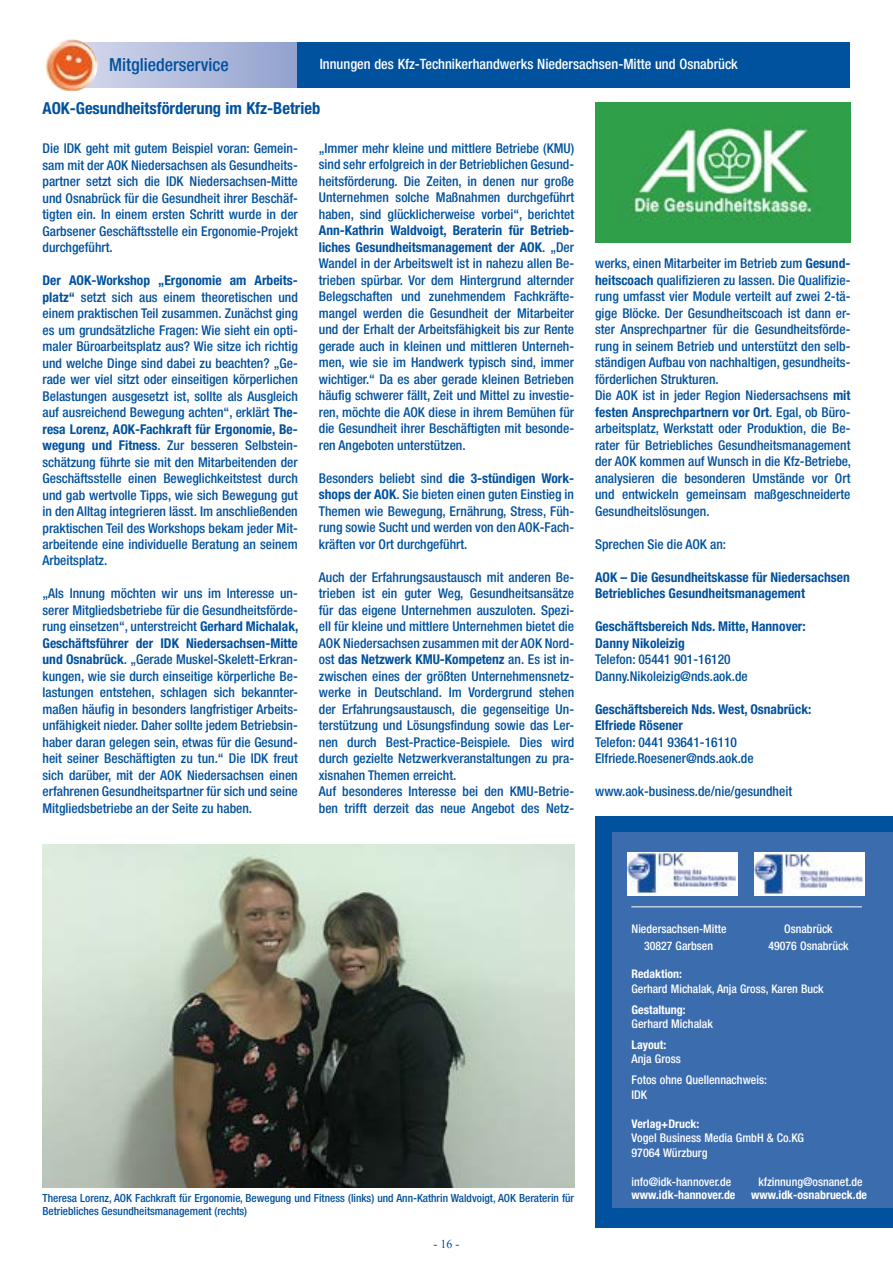
<style>
.page{position:relative;width:893px;height:1263px;background:#fff}
.page>*{position:absolute;margin:0;border:0;box-sizing:border-box;transform-origin:0 0}
.t1{font:500 condensed 18px "Helvetica Neue LT Std";color:#00519e}
.t2{font:700 condensed 16.5px "Helvetica Neue LT Std";color:#00519e}
.t3{font:500 condensed 14.25px "Helvetica Neue LT Std";color:#fff}
.t4{font:500 condensed 13.5px/16.5px "Helvetica Neue LT Std";color:#00519e;text-align:justify}
.t5{font:700 condensed 13.5px/16.5px "Helvetica Neue LT Std";color:#00519e}
.t6{font:500 condensed 12px/20.5px "Helvetica Neue LT Std";color:#fff}
.t7{font:700 condensed 12px "Helvetica Neue LT Std";color:#fff}
.t8{font:12px "Times New Roman";color:#00519e}
.t9{font:500 condensed 11.85px "Helvetica Neue LT Std";color:#fff}
.t10{font:700 condensed 11.85px "Helvetica Neue LT Std";color:#fff}
.t11{font:500 condensed 11.25px/13.5px "Helvetica Neue LT Std";color:#00519e}
.s1{font-weight:700}
</style>
<div class="page">
<svg style="left:97px;top:43px;width:200px;height:45px;background:#b0badb"></svg>
<div style="left:297px;top:43px;width:553px;height:45px;background:#00519e"></div>
<img style="left:46px;top:40px;width:51px;height:51px">
<div style="left:595px;top:816px;width:298px;height:412px;background:#00519e"></div>
<div style="left:612px;top:832px;width:281px;height:376px;background:#3b6cae"></div>
<div style="left:627px;top:851px;width:111px;height:44px;background:#fff"></div>
<img style="left:627px;top:853px;width:108px;height:41px">
<div style="left:754px;top:851px;width:111px;height:44px;background:#fff"></div>
<img style="left:754px;top:854px;width:108px;height:40px">
<hr style="left:631px;top:906px;width:231px;height:1px;background:#fff">
<img style="left:43px;top:845px;width:531px;height:342px">
<img style="left:595px;top:102px;width:255px;height:140px">
<h1 class="t1" style="left:109px;top:54px;width:121px">Mitgliederservice</h1>
<p class="t3" style="left:320px;top:56px;width:420px">Innungen des Kfz-Technikerhandwerks Niedersachsen-Mitte und Osnabrück</p>
<p class="t2" style="left:43px;top:98px;width:279px">AOK-Gesundheitsförderung im Kfz-Betrieb</p>
<p class="t4" style="left:43px;top:140px;width:257px">Die IDK geht mit gutem Beispiel voran: Gemein&shy;sam mit der AOK Niedersachsen als Gesundheits&shy;partner setzt sich die IDK Niedersachsen-Mitte und Osnabrück für die Gesundheit ihrer Beschäf&shy;tigten ein. In einem ersten Schritt wurde in der Garbsener Geschäftsstelle ein Ergonomie-Projekt durchgeführt.</p>
<p class="t4" style="left:43px;top:272px;width:257px"><span class="s1">Der AOK-Workshop „Ergonomie am Arbeits&shy;platz“</span> setzt sich aus einem theoretischen und einem praktischen Teil zusammen. Zunächst ging es um grundsätzliche Fragen: Wie sieht ein opti&shy;maler Büroarbeitsplatz aus? Wie sitze ich richtig und welche Dinge sind dabei zu beachten? „Ge&shy;rade wer viel sitzt oder einseitigen körperlichen Belastungen ausgesetzt ist, sollte als Ausgleich auf ausreichend Bewegung achten“, erklärt <span class="s1">The&shy;resa Lorenz, AOK-Fachkraft für Ergonomie, Be&shy;wegung und Fitness</span>. Zur besseren Selbstein&shy;schätzung führte sie mit den Mitarbeitenden der Geschäftsstelle einen Beweglichkeitstest durch und gab wertvolle Tipps, wie sich Bewegung gut in den Alltag integrieren lässt. Im anschließenden praktischen Teil des Workshops bekam jeder Mit&shy;arbeitende eine individuelle Beratung an seinem Arbeitsplatz.</p>
<p class="t4" style="left:43px;top:585px;width:257px">„Als Innung möchten wir uns im Interesse un&shy;serer Mitgliedsbetriebe für die Gesundheitsförde&shy;rung einsetzen“, unterstreicht <span class="s1">Gerhard Michalak, Geschäftsführer der IDK Niedersachsen-Mitte und Osnabrück</span>. „Gerade Muskel-Skelett-Erkran&shy;kungen, wie sie durch einseitige körperliche Be&shy;lastungen entstehen, schlagen sich bekannter&shy;maßen häufig in besonders langfristiger Arbeits&shy;unfähigkeit nieder. Daher sollte jedem Betriebsin&shy;haber daran gelegen sein, etwas für die Gesund&shy;heit seiner Beschäftigten zu tun.“ Die IDK freut sich darüber, mit der AOK Niedersachsen einen erfahrenen Gesundheitspartner für sich und seine Mitgliedsbetriebe an der Seite zu haben.</p>
<p class="t4" style="left:319px;top:140px;width:257px">„Immer mehr kleine und mittlere Betriebe (KMU) sind sehr erfolgreich in der Betrieblichen Gesund&shy;heitsförderung. Die Zeiten, in denen nur große Unternehmen solche Maßnahmen durchgeführt haben, sind glücklicherweise vorbei“, berichtet</p>
<p class="t4" style="left:319px;top:222px;width:257px"><span class="s1">Ann-Kathrin Waldvoigt, Beraterin für Betrieb&shy;liches Gesundheitsmanagement der AOK</span>. „Der Wandel in der Arbeitswelt ist in nahezu allen Be&shy;trieben spürbar. Vor dem Hintergrund alternder Belegschaften und zunehmendem Fachkräfte&shy;mangel werden die Gesundheit der Mitarbeiter und der Erhalt der Arbeitsfähigkeit bis zur Rente gerade auch in kleinen und mittleren Unterneh&shy;men, wie sie im Handwerk typisch sind, immer wichtiger.“ Da es aber gerade kleinen Betrieben häufig schwerer fällt, Zeit und Mittel zu investie&shy;ren, möchte die AOK diese in ihrem Bemühen für die Gesundheit ihrer Beschäftigten mit besonde&shy;ren Angeboten unterstützen.</p>
<p class="t4" style="left:319px;top:470px;width:257px">Besonders beliebt sind <span class="s1">die 3-stündigen Work&shy;shops der AOK</span>. Sie bieten einen guten Einstieg in Themen wie Bewegung, Ernährung, Stress, Füh&shy;rung sowie Sucht und werden von den AOK-Fach&shy;kräften vor Ort durchgeführt.</p>
<p class="t4" style="left:319px;top:569px;width:257px;text-align:left">Auch der Erfahrungsaustausch mit anderen Be&shy;trieben ist ein guter Weg, Gesundheitsansätze für das eigene Unternehmen auszuloten. Spezi&shy;ell für kleine und mittlere Unternehmen bietet die AOK Niedersachsen zusammen mit der AOK Nord&shy;ost <span class="s1">das Netzwerk KMU-Kompetenz</span> an. Es ist in&shy;zwischen eines der größten Unternehmensnetz&shy;werke in Deutschland. Im Vordergrund stehen der Erfahrungsaustausch, die gegenseitige Un&shy;terstützung und Lösungsfindung sowie das Ler&shy;nen durch Best-Practice-Beispiele. Dies wird durch gezielte Netzwerkveranstaltungen zu pra&shy;xisnahen Themen erreicht.<br>Auf besonderes Interesse bei den KMU-Betrie&shy;ben trifft derzeit das neue Angebot des Netz-</p>
<p class="t4" style="left:595px;top:255px;width:257px;text-align:left">werks, einen Mitarbeiter im Betrieb zum <span class="s1">Gesund&shy;heitscoach</span> qualifizieren zu lassen. Die Qualifizie&shy;rung umfasst vier Module verteilt auf zwei 2-tä&shy;gige Blöcke. Der Gesundheitscoach ist dann er&shy;ster Ansprechpartner für die Gesundheitsförde&shy;rung in seinem Betrieb und unterstützt den selb&shy;ständigen Aufbau von nachhaltigen, gesundheits&shy;förderlichen Strukturen.<br>Die AOK ist in jeder Region Niedersachsens <span class="s1">mit festen Ansprechpartnern vor Ort</span>. Egal, ob Büro&shy;arbeitsplatz, Werkstatt oder Produktion, die Be&shy;rater für Betriebliches Gesundheitsmanagement der AOK kommen auf Wunsch in die Kfz-Betriebe, analysieren die besonderen Umstände vor Ort und entwickeln gemeinsam maßgeschneiderte Gesundheitslösungen.</p>
<p class="t4" style="left:595px;top:536px;width:133px">Sprechen Sie die AOK an:</p>
<p class="t5" style="left:595px;top:568px;width:256px">AOK – Die Gesundheitskasse für Niedersachsen<br>Betriebliches Gesundheitsmanagement</p>
<p class="t5" style="left:595px;top:618px;width:212px">Geschäftsbereich Nds. Mitte, Hannover:<br>Danny Nikoleizig</p>
<p class="t4" style="left:595px;top:651px;width:154px">Telefon: 05441 901-16120<br>Danny.Nikoleizig@nds.aok.de</p>
<p class="t5" style="left:595px;top:700px;width:218px">Geschäftsbereich Nds. West, Osnabrück:<br>Elfriede Rösener</p>
<p class="t4" style="left:595px;top:733px;width:160px">Telefon: 0441 93641-16110<br>Elfriede.Roesener@nds.aok.de</p>
<p class="t4" style="left:595px;top:783px;width:198px">www.aok-business.de/nie/gesundheit</p>
<p class="t11" style="left:43px;top:1190px;width:533px">Theresa Lorenz, AOK Fachkraft für Ergonomie, Bewegung und Fitness (links) und Ann-Kathrin Waldvoigt, AOK Beraterin für<br>Betriebliches Gesundheitsmanagement (rechts)</p>
<p class="t8" style="left:433px;top:1236px;width:27px">- 16 -</p>
<p class="t9" style="left:632px;top:922px;width:96px">Niedersachsen-Mitte</p>
<p class="t9" style="left:784px;top:922px;width:50px">Osnabrück</p>
<p class="t9" style="left:644px;top:938px;width:71px">30827 Garbsen</p>
<p class="t9" style="left:768px;top:938px;width:82px">49076 Osnabrück</p>
<p class="t10" style="left:632px;top:967px;width:52px">Redaktion:</p>
<p class="t9" style="left:632px;top:982px;width:194px">Gerhard Michalak, Anja Gross, Karen Buck</p>
<p class="t7" style="left:632px;top:1002px;width:56px">Gestaltung:</p>
<p class="t6" style="left:632px;top:1014px;width:83px">Gerhard Michalak</p>
<p class="t7" style="left:632px;top:1037px;width:36px">Layout:</p>
<p class="t6" style="left:632px;top:1049px;width:137px">Anja Gross<br>Fotos ohne Quellennachweis:</p>
<p class="t6" style="left:632px;top:1084px;width:17px">IDK</p>
<p class="t10" style="left:632px;top:1116px;width:69px">Verlag+Druck:</p>
<p class="t6" style="left:632px;top:1131px;width:174px;line-height:14.5px">Vogel Business Media GmbH &amp; Co.KG<br>97064 Würzburg</p>
<p class="t9" style="left:632px;top:1175px;width:101px">info@idk-hannover.de</p>
<p class="t9" style="left:758px;top:1175px;width:106px">kfzinnung@osnanet.de</p>
<p class="t10" style="left:632px;top:1187px;width:105px">www.idk-hannover.de</p>
<p class="t10" style="left:751px;top:1187px;width:118px">www.idk-osnabrueck.de</p>
</div>
